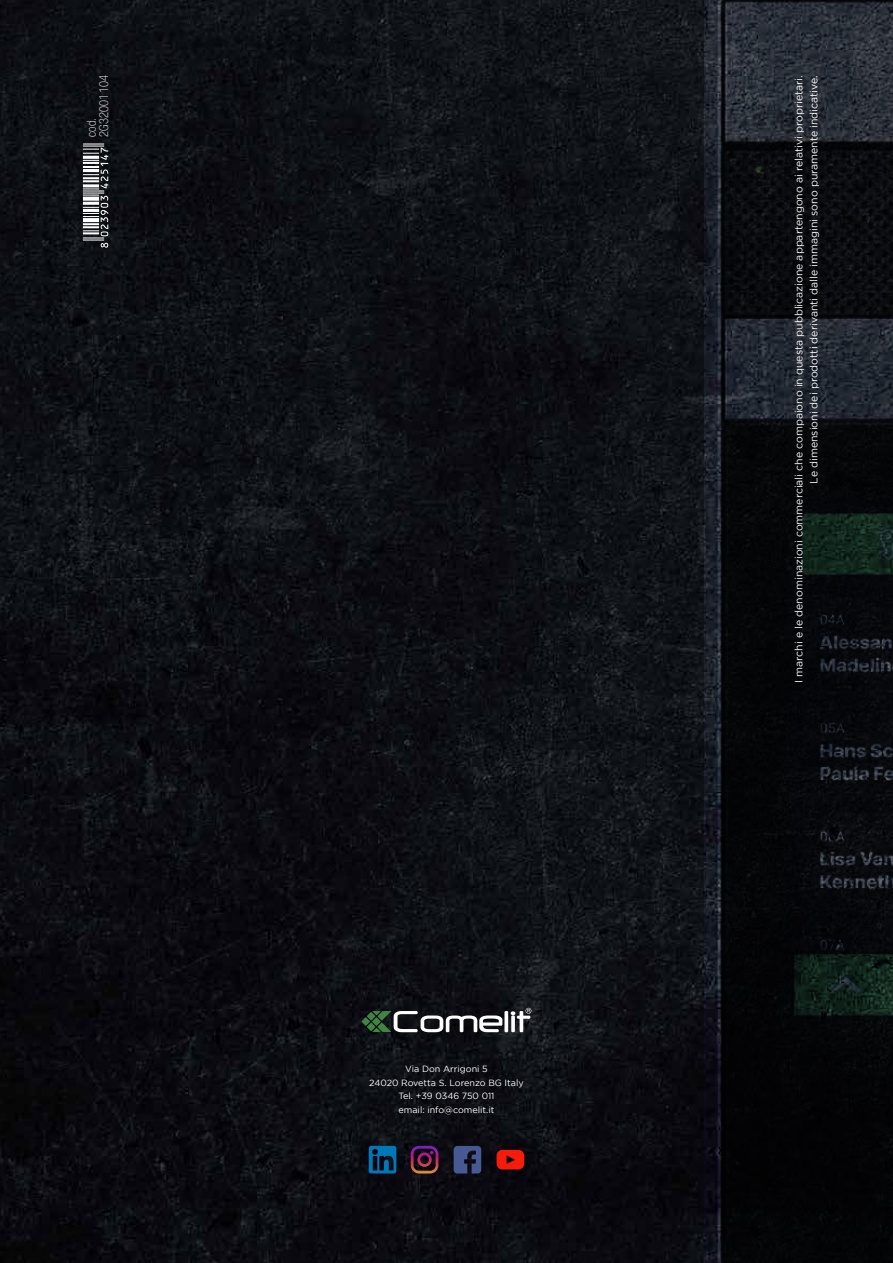
<style>
.page{position:relative;width:893px;height:1263px;background:#fff}
.page>*{position:absolute;margin:0;border:0;box-sizing:border-box;transform-origin:0 0}
.t1{font:100 condensed 12.45px/12.5px "Helvetica Neue LTW1 G";letter-spacing:.01em;color:#fff}
.t2{font:10.5px/15px "Gotham";color:#fff;text-align:right}
.t3{font:9px/13.5px "Gotham";color:#fff;text-align:center}
</style>
<div class="page">
<img style="left:0;top:0;width:705px;height:1263px">
<svg style="left:361px;top:1017px;width:9px;height:9px"></svg>
<svg style="left:367px;top:1022px;width:9px;height:9px"></svg>
<svg style="left:367px;top:1012px;width:9px;height:9px"></svg>
<svg style="left:372px;top:1008px;width:159px;height:24px"></svg>
<img style="left:705px;top:0;width:188px;height:1263px">
<svg style="left:83px;top:143px;width:25px;height:105px"></svg>
<svg style="left:369px;top:1146px;width:27px;height:27px"></svg>
<svg style="left:411px;top:1146px;width:27px;height:27px"></svg>
<svg style="left:454px;top:1146px;width:27px;height:27px"></svg>
<svg style="left:497px;top:1150px;width:27px;height:19px"></svg>
<p class="t1" style="left:85px;top:137px;width:63px;rotate:-90deg">cod.<br>2G32001104</p>
<p class="t2" style="left:791px;top:683px;width:609px;rotate:-90deg">I marchi e le denominazioni commerciali che compaiono in questa pubblicazione appartengono ai relativi proprietari.<br>Le dimensioni dei prodotti derivanti dalle immagini sono puramente indicative.</p>
<p class="t3" style="left:369px;top:1062px;width:156px">Via Don Arrigoni 5<br>24020 Rovetta S. Lorenzo BG Italy<br>Tel. +39 0346 750 011<br>email: info@comelit.it</p>
</div>
